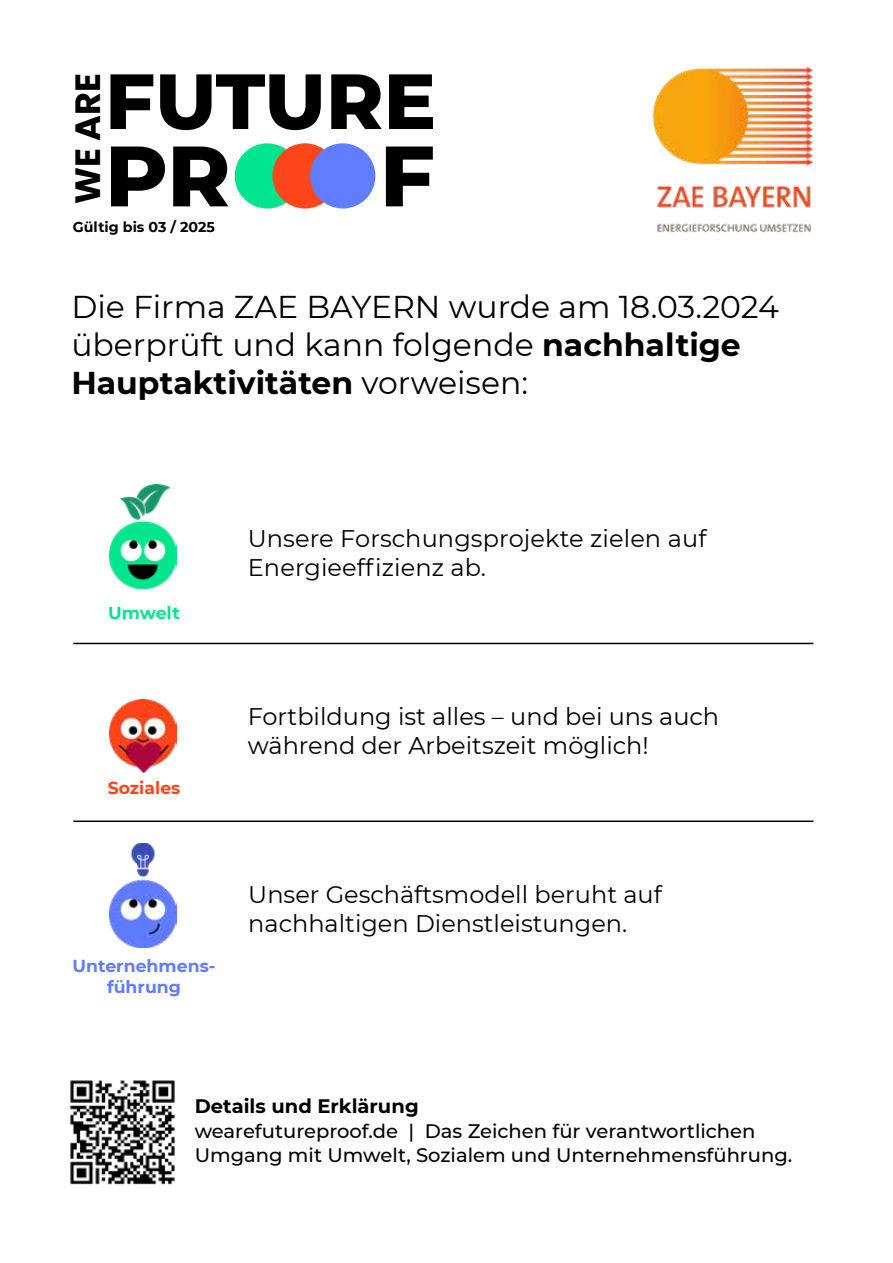
<style>
.page{position:relative;width:893px;height:1263px;background:#fff}
.page>*{position:absolute;margin:0;border:0;box-sizing:border-box;transform-origin:0 0}
.t1{font:800 85.5px "Montserrat";color:#000}
.t2{font:800 78px "Montserrat";color:#000}
.t3{font:700 35.1px "Poppins";color:#000}
.t4{font:31.5px/37.8px "Montserrat";color:#000}
.t5{font:24px/28.8px "Montserrat";color:#000}
.t6{font:500 19.5px/23.4px "Montserrat";color:#000}
.t7{font:700 19.5px "Montserrat";color:#000}
.t8{font:700 17.25px/20.7px "Montserrat";color:#617cff;text-align:center}
.t9{font:700 17.25px "Montserrat";color:#ff451a}
.t10{font:700 17.25px "Montserrat";color:#00e58d}
.t11{font:700 14.25px "Montserrat";color:#000}
.s1{font-weight:700}
</style>
<div class="page">
<hr style="left:73px;top:643px;width:740px;height:1px;background:#000">
<hr style="left:73px;top:821px;width:740px;height:1px;background:#000">
<img style="left:110px;top:843px;width:67px;height:105px">
<img style="left:110px;top:699px;width:67px;height:73px">
<img style="left:110px;top:484px;width:67px;height:105px">
<div style="left:235px;top:143px;width:65px;height:66px;background:#00e58d;border-radius:50%"></div>
<div style="left:272px;top:143px;width:65px;height:66px;background:#ff451a;border-radius:50%"></div>
<div style="left:310px;top:143px;width:65px;height:66px;background:#617cff;border-radius:50%"></div>
<img style="left:652px;top:67px;width:162px;height:166px">
<img style="left:70px;top:1080px;width:105px;height:105px">
<h3 class="t3" style="left:67px;top:204px;width:132px;rotate:-90deg">WE ARE</h3>
<h2 class="t2" style="left:105px;top:44px;width:332px">FUTURE</h2>
<p class="t11" style="left:73px;top:216px;width:143px">Gültig bis 03 / 2025</p>
<h1 class="t1" style="left:105px;top:113px;width:127px">PR</h1>
<h1 class="t1" style="left:380px;top:113px;width:56px">F</h1>
<h3 class="t4" style="left:71px;top:287px;width:709px">Die Firma ZAE BAYERN wurde am 18.03.2024 überprüft und kann folgende <span class="s1">nachhaltige<br>Hauptaktivitäten</span> vorweisen:</h3>
<p class="t10" style="left:108px;top:600px;width:73px">Umwelt</p>
<p class="t9" style="left:108px;top:775px;width:74px">Soziales</p>
<p class="t5" style="left:248px;top:523px;width:460px">Unsere Forschungsprojekte zielen auf<br>Energieeffizienz ab.</p>
<p class="t5" style="left:248px;top:701px;width:473px">Fortbildung ist alles – und bei uns auch während der Arbeitszeit möglich!</p>
<p class="t8" style="left:73px;top:955px;width:144px">Unternehmens&shy;führung</p>
<p class="t5" style="left:248px;top:879px;width:415px">Unser Geschäftsmodell beruht auf nachhaltigen Dienstleistungen.</p>
<p class="t7" style="left:195px;top:1092px;width:225px">Details und Erklärung</p>
<p class="t6" style="left:195px;top:1119px;width:599px">wearefutureproof.de | Das Zeichen für verantwortlichen<br>Umgang mit Umwelt, Sozialem und Unternehmensführung.</p>
</div>
